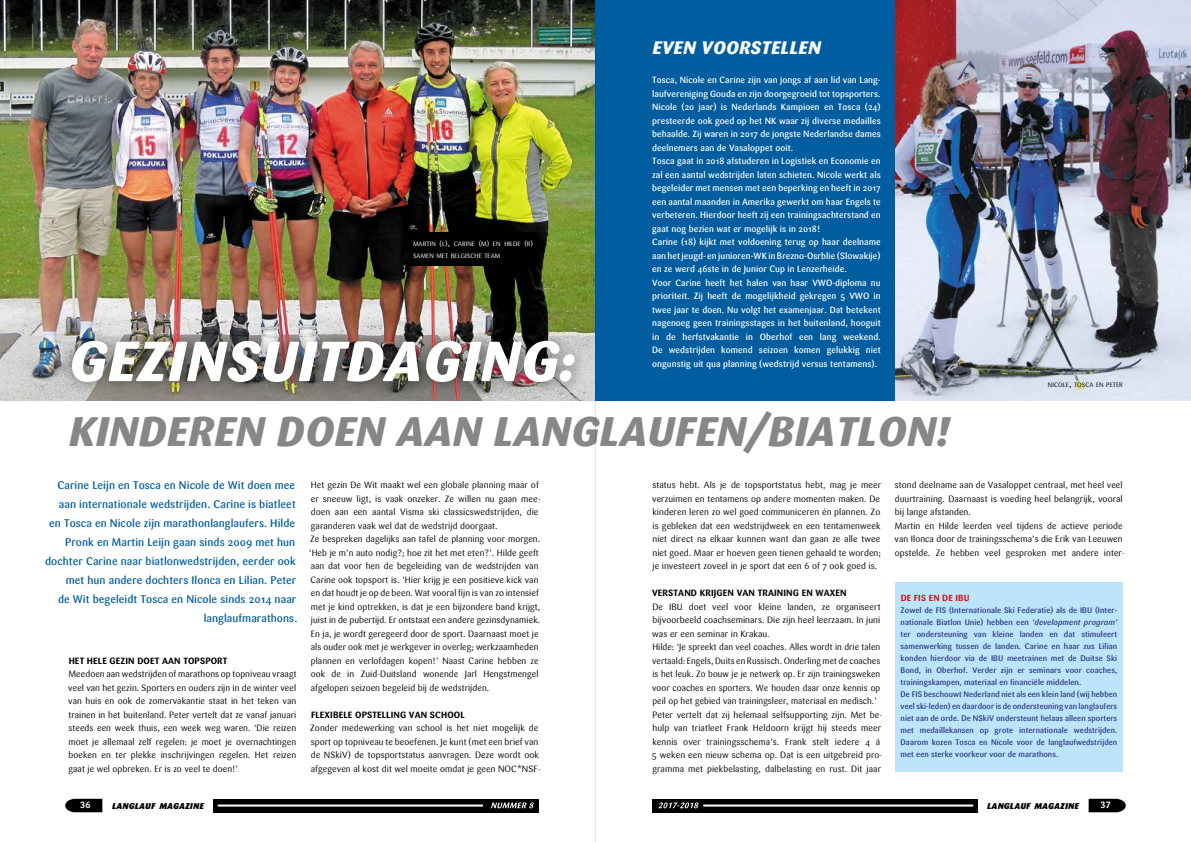
<style>
.page{position:relative;width:1191px;height:842px;background:#fff}
.page>*{position:absolute;margin:0;border:0;box-sizing:border-box;transform-origin:0 0}
.t1{font:italic 800 55.8px "Sari";letter-spacing:.02em;color:#fff}
.t2{font:italic 800 41px "Sari";letter-spacing:.015em;color:#878787}
.t3{font:italic 800 18px "Sari";letter-spacing:.02em;color:#fff}
.t4{font:500 11px/19px "Sari";letter-spacing:.005em;color:#005d9f;text-align:right}
.t5{font:9px/13.5px "Sari";letter-spacing:.005em;color:#000}
.t6{font:500 9px/13.5px "Sari";letter-spacing:.005em;color:#fff}
.t7{font:9px "Sari Bold Caps";letter-spacing:.015em;color:#000}
.t8{font:9px "Sari Bold Caps";color:#fff}
.t9{font:8.8px "Sari Bold Caps";color:#cd171a}
.t10{font:italic 900 8.4px "Sari";letter-spacing:.035em;color:#000}
.t11{font:500 8px/12px "Sari";letter-spacing:.005em;color:#283583}
.t12{font:6.3px/12.7px "Sari";letter-spacing:.005em;color:#fff}
.t13{font:6.3px "Sari";letter-spacing:.005em;color:#000}
.s1{font-size:7px}
.s2{font-size:9px}
.s3{font-style:italic}
</style>
<div class="page">
<svg style="left:1088px;top:799px;width:37px;height:13px"></svg>
<svg style="left:65px;top:799px;width:37px;height:13px"></svg>
<div style="left:213px;top:799px;width:326px;height:13px;background:#000"></div>
<div style="left:652px;top:799px;width:325px;height:13px;background:#000"></div>
<hr style="left:218px;top:804px;width:265px;height:2px;background:#fff">
<hr style="left:703px;top:804px;width:270px;height:2px;background:#fff">
<svg style="left:491px;top:802px;width:43px;height:6px"></svg>
<svg style="left:658px;top:802px;width:40px;height:6px"></svg>
<img style="left:895px;top:0;width:296px;height:401px">
<img style="left:0;top:0;width:595px;height:401px">
<div style="left:595px;top:0;width:300px;height:401px;background:#005d9f"></div>
<div style="left:895px;top:583px;width:228px;height:189px;background:#bce4fa"></div>
<div style="left:61px;top:330px;width:527px;height:66px;background:#000;opacity:.45"></div>
<div style="left:407px;top:232px;width:132px;height:34px;background:#000"></div>
<hr style="left:595px;top:0;width:1px;height:842px;background:#009fe3">
<p class="t12" style="left:413px;top:237px;width:121px">MARTIN <span class="s1">(</span>L<span class="s1">)</span><span class="s2">,</span> CARINE <span class="s1">(</span>M<span class="s1">)</span> EN HILDE <span class="s1">(</span>R<span class="s1">)<br></span>SAMEN MET BELGISCHE TEAM</p>
<h1 class="t1" style="left:69px;top:328px;width:507px">GEZINSUITDAGING:</h1>
<h3 class="t3" style="left:652px;top:37px;width:170px">EVEN VOORSTELLEN</h3>
<p class="t6" style="left:652px;top:73px;width:230px">Tosca, Nicole en Carine zijn van jongs af aan lid van Lang&shy;laufvereniging Gouda en zijn doorgegroeid tot topsporters.<br>Nicole (20 jaar) is Nederlands Kampioen en Tosca (24) presteerde ook goed op het NK waar zij diverse medailles behaalde. Zij waren in 2017 de jongste Nederlandse dames deelnemers aan de Vasaloppet ooit.<br>Tosca gaat in 2018 afstuderen in Logistiek en Economie en zal een aantal wedstrijden laten schieten. Nicole werkt als begeleider met mensen met een beperking en heeft in 2017 een aantal maanden in Amerika gewerkt om haar Engels te verbeteren. Hierdoor heeft zij een trainingsachterstand en gaat nog bezien wat er mogelijk is in 2018!<br>Carine (18) kijkt met voldoening terug op haar deelname aan het jeugd- en junioren-WK in Brezno-Osrblie (Slowakije) en ze werd 46ste in de Junior Cup in Lenzerheide.<br>Voor Carine heeft het halen van haar VWO-diploma nu prioriteit. Zij heeft de mogelijkheid gekregen 5 VWO in twee jaar te doen. Nu volgt het examenjaar. Dat betekent nagenoeg geen trainingsstages in het buitenland, hooguit in de herfstvakantie in Oberhof een lang weekend.<br>De wedstrijden komend seizoen komen gelukkig niet ongunstig uit qua planning (wedstrijd versus tentamens).</p>
<h2 class="t2" style="left:69px;top:406px;width:882px">KINDEREN DOEN AAN LANGLAUFEN/BIATLON!</h2>
<p class="t13" style="left:1048px;top:381px;width:76px">NICOLE<span class="s2">,</span> TOSCA EN PETER</p>
<p class="t4" style="left:45px;top:476px;width:254px">Carine Leijn en Tosca en Nicole de Wit doen mee aan internationale wedstrijden. Carine is biatleet<br>en Tosca en Nicole zijn marathonlanglaufers. Hilde Pronk en Martin Leijn gaan sinds 2009 met hun dochter Carine naar biatlonwedstrijden, eerder ook met hun andere dochters Ilonca en Lilian. Peter<br>de Wit begeleidt Tosca en Nicole sinds 2014 naar langlaufmarathons.</p>
<p class="t5" style="left:652px;top:478px;width:230px;text-align:justify">status hebt. Als je de topsportstatus hebt, mag je meer verzuimen en tentamens op andere momenten maken. De kinderen leren zo wel goed communiceren én plannen. Zo is gebleken dat een wedstrijdweek en een tentamenweek niet direct na elkaar kunnen want dan gaan ze alle twee niet goed. Maar er hoeven geen tienen gehaald te worden; je investeert zoveel in je sport dat een 6 of 7 ook goed is.</p>
<p class="t5" style="left:309px;top:478px;width:233px">Het gezin De Wit maakt wel een globale planning maar of er sneeuw ligt, is vaak onzeker. Ze willen nu gaan mee&shy;doen aan een aantal Visma ski classicswedstrijden, die garanderen vaak wel dat de wedstrijd doorgaat.<br>Ze bespreken dagelijks aan tafel de planning voor morgen. ‘Heb je m’n auto nodig?; hoe zit het met eten?’. Hilde geeft aan dat voor hen de begeleiding van de wedstrijden van Carine ook topsport is. ‘Hier krijg je een positieve kick van en dat houdt je op de been. Wat vooral fijn is van zo intensief met je kind optrekken, is dat je een bijzondere band krijgt, juist in de pubertijd. Er ontstaat een andere gezinsdynamiek.<br>En ja, je wordt geregeerd door de sport. Daarnaast moet je als ouder ook met je werkgever in overleg; werkzaamheden plannen en verlofdagen kopen!’ Naast Carine hebben ze ook de in Zuid-Duitsland wonende Jarl Hengstmengel afgelopen seizoen begeleid bij de wedstrijden.</p>
<p class="t7" style="left:311px;top:709px;width:155px">FLEXIBELE OPSTELLING VAN SCHOOL</p>
<p class="t5" style="left:310px;top:721px;width:232px">Zonder medewerking van school is het niet mogelijk de sport op topniveau te beoefenen. Je kunt (met een brief van de NSkiV) de topsportstatus aanvragen. Deze wordt ook afgegeven al kost dit wel moeite omdat je geen NOC*NSF-</p>
<p class="t7" style="left:652px;top:588px;width:196px">VERSTAND KRIJGEN VAN TRAINING EN WAXEN</p>
<p class="t5" style="left:652px;top:600px;width:232px">De IBU doet veel voor kleine landen, ze organiseert bijvoorbeeld coachseminars. Die zijn heel leerzaam. In juni was er een seminar in Krakau.<br>Hilde: ‘Je spreekt dan veel coaches. Alles wordt in drie talen vertaald: Engels, Duits en Russisch. Onderling met de coaches is het leuk. Zo bouw je je netwerk op. Er zijn trainingsweken voor coaches en sporters. We houden daar onze kennis op peil op het gebied van trainingsleer, materiaal en medisch.’ Peter vertelt dat zij helemaal selfsupporting zijn. Met be&shy;hulp van triatleet Frank Heldoorn krijgt hij steeds meer kennis over trainingsschema’s. Frank stelt iedere 4 á 5 weken een nieuw schema op. Dat is een uitgebreid pro&shy;gramma met piekbelasting, dalbelasting en rust. Dit jaar</p>
<p class="t7" style="left:69px;top:655px;width:160px">HET HELE GEZIN DOET AAN TOPSPORT</p>
<p class="t5" style="left:68px;top:667px;width:230px;text-align:justify">Meedoen aan wedstrijden of marathons op topniveau vraagt veel van het gezin. Sporters en ouders zijn in de winter veel van huis en ook de zomervakantie staat in het teken van trainen in het buitenland. Peter vertelt dat ze vanaf januari steeds een week thuis, een week weg waren. ‘Die reizen moet je allemaal zelf regelen: je moet je overnachtingen boeken en ter plekke inschrijvingen regelen. Het reizen gaat je wel opbreken. Er is zo veel te doen!’</p>
<p class="t5" style="left:894px;top:478px;width:232px">stond deelname aan de Vasaloppet centraal, met heel veel duurtraining. Daarnaast is voeding heel belangrijk, vooral bij lange afstanden.<br>Martin en Hilde leerden veel tijdens de actieve periode van Ilonca door de trainingsschema’s die Erik van Leeuwen opstelde. Ze hebben veel gesproken met andere inter-</p>
<p class="t9" style="left:900px;top:593px;width:18px">DE FIS</p>
<p class="t9" style="left:928px;top:593px;width:33px">EN DE IBU</p>
<p class="t11" style="left:900px;top:605px;width:218px">Zowel de FIS (Internationale Ski Federatie) als de IBU (Inter&shy;nationale Biatlon Unie) hebben een <span class="s3">‘development program’ </span>ter ondersteuning van kleine landen en dat stimuleert samenwerking tussen de landen. Carine en haar zus Lilian konden hierdoor via de IBU meetrainen met de Duitse Ski Bond, in Oberhof. Verder zijn er seminars voor coaches, trainingskampen, materiaal en financiële middelen.<br>De FIS beschouwt Nederland niet als een klein land (wij hebben veel ski-leden) en daardoor is de ondersteuning van langlaufers niet aan de orde. De NSkiV ondersteunt helaas alleen sporters met medaillekansen op grote internationale wedstrijden.<br>Daarom kozen Tosca en Nicole voor de langlaufwedstrijden met een sterke voorkeur voor de marathons.</p>
<p class="t8" style="left:80px;top:800px;width:12px">36</p>
<p class="t10" style="left:112px;top:800px;width:93px">LANGLAUF MAGAZINE</p>
<p class="t10" style="left:987px;top:800px;width:93px">LANGLAUF MAGAZINE</p>
<p class="t8" style="left:1100px;top:800px;width:12px">37</p>
</div>
